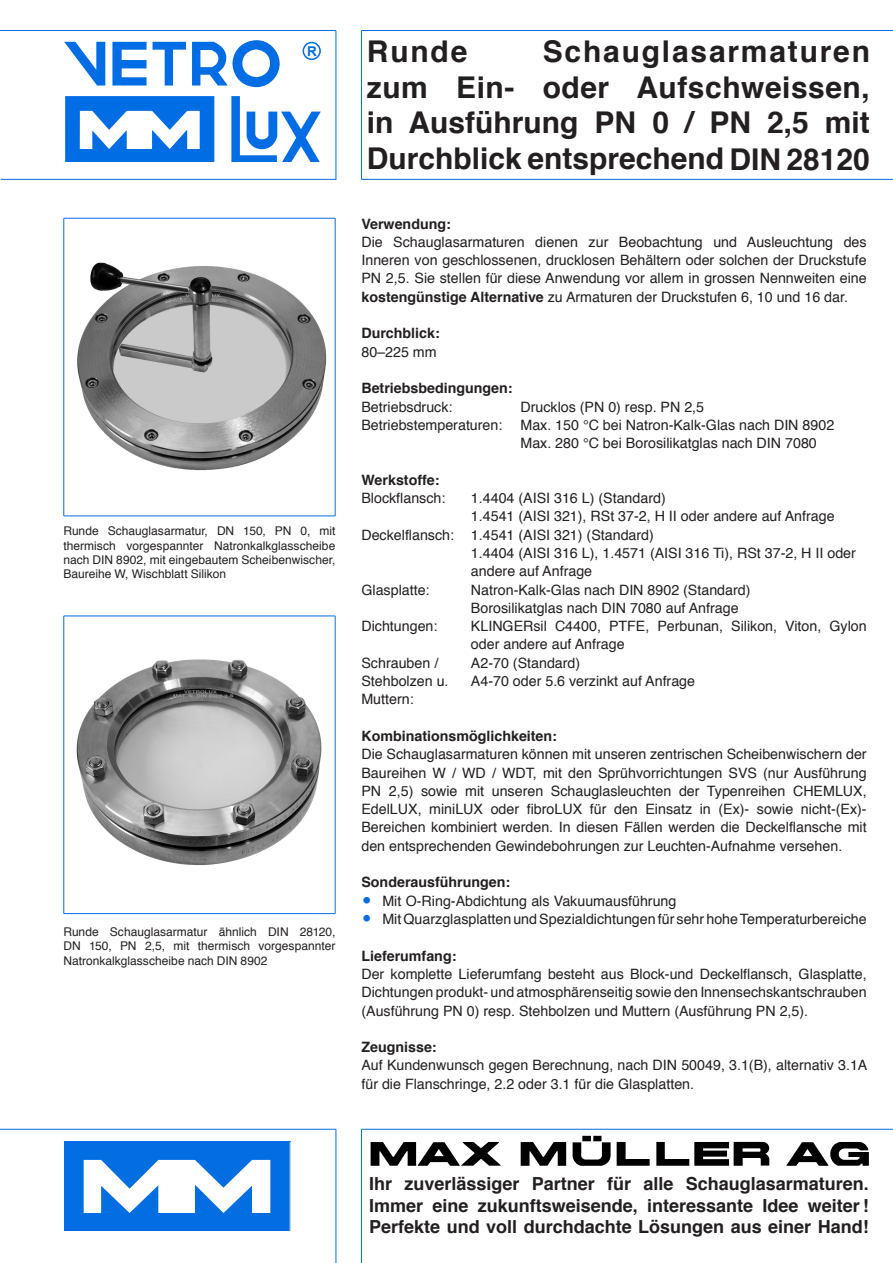
<style>
.page{position:relative;width:893px;height:1263px;background:#fff}
.page>*{position:absolute;margin:0;border:0;box-sizing:border-box;transform-origin:0 0}
.t1{font:700 30px/35.5px "Helvetica";color:#231f20;text-align:justify}
.t2{font:700 18px/21.6px "Helvetica";color:#231f20;text-align:justify}
.t3{font:14.25px/18.3px "Helvetica";color:#231f20}
.t4{font:700 14.25px "Helvetica";color:#231f20}
.t5{font:700 13.5px "Arial";color:#006de4}
.t6{font:12px/14.4px "Helvetica";color:#231f20;text-align:justify}
.s1{font-weight:700}
.s2{font-weight:700;font-size:30px;color:#036ee1}
</style>
<div class="page">
<hr style="left:361px;top:30px;width:532px;height:1px;background:#036ee1">
<hr style="left:361px;top:179px;width:532px;height:1px;background:#036ee1">
<hr style="left:361px;top:31px;width:1px;height:148px;background:#036ee1">
<hr style="left:335px;top:218px;width:1px;height:298px;background:#036ee1">
<hr style="left:63px;top:218px;width:1px;height:298px;background:#036ee1">
<hr style="left:64px;top:515px;width:271px;height:1px;background:#036ee1">
<hr style="left:64px;top:218px;width:271px;height:1px;background:#036ee1">
<img style="left:77px;top:262px;width:250px;height:209px">
<hr style="left:335px;top:616px;width:1px;height:297px;background:#036ee1">
<hr style="left:63px;top:616px;width:1px;height:297px;background:#036ee1">
<hr style="left:64px;top:913px;width:271px;height:1px;background:#036ee1">
<hr style="left:64px;top:615px;width:271px;height:1px;background:#036ee1">
<img style="left:76px;top:659px;width:246px;height:206px">
<hr style="left:0;top:30px;width:336px;height:1px;background:#036ee1">
<hr style="left:1px;top:179px;width:335px;height:1px;background:#036ee1">
<hr style="left:336px;top:31px;width:1px;height:148px;background:#036ee1">
<svg style="left:64px;top:42px;width:41px;height:44px"></svg>
<svg style="left:112px;top:42px;width:35px;height:44px"></svg>
<svg style="left:153px;top:42px;width:33px;height:44px"></svg>
<svg style="left:192px;top:40px;width:88px;height:47px"></svg>
<div style="left:242px;top:49px;width:28px;height:28px;background:#fff;border-radius:50%"></div>
<div style="left:65px;top:96px;width:149px;height:66px;background:#006de4"></div>
<svg style="left:80px;top:111px;width:120px;height:38px"></svg>
<svg style="left:231px;top:96px;width:90px;height:66px"></svg>
<div style="left:303px;top:42px;width:18px;height:18px;border:2px solid #006de4;border-radius:50%"></div>
<hr style="left:361px;top:1129px;width:532px;height:1px;background:#036ee1">
<hr style="left:0;top:1129px;width:336px;height:1px;background:#036ee1">
<hr style="left:336px;top:1129px;width:1px;height:134px;background:#036ee1">
<hr style="left:361px;top:1129px;width:1px;height:134px;background:#036ee1">
<svg style="left:573px;top:1140px;width:38px;height:26px"></svg>
<div style="left:593px;top:1136px;width:8px;height:5px;background:#000"></div>
<div style="left:582px;top:1136px;width:9px;height:5px;background:#000"></div>
<svg style="left:521px;top:1142px;width:45px;height:24px"></svg>
<svg style="left:656px;top:1142px;width:114px;height:24px"></svg>
<svg style="left:617px;top:1142px;width:33px;height:24px"></svg>
<svg style="left:371px;top:1142px;width:130px;height:24px"></svg>
<svg style="left:786px;top:1142px;width:83px;height:24px"></svg>
<div style="left:64px;top:1142px;width:226px;height:89px;background:#036ee1"></div>
<svg style="left:84px;top:1160px;width:186px;height:53px"></svg>
<p class="t5" style="left:307px;top:42px;width:11px">R</p>
<p class="t6" style="left:63px;top:524px;width:273px">Runde Schauglasarmatur, DN 150, PN 0, mit thermisch vorgespannter Natronkalkglasscheibe nach DIN 8902, mit eingebautem Scheibenwischer, Baureihe W, Wischblatt Silikon</p>
<p class="t6" style="left:63px;top:925px;width:273px">Runde Schauglasarmatur ähnlich DIN 28120, DN 150, PN 2,5, mit thermisch vorgespannter Natronkalkglasscheibe nach DIN 8902</p>
<h1 class="t1" style="left:367px;top:34px;width:505px;text-indent:176px">Schauglasarmaturen zum Ein- oder Aufschweissen, in Ausführung PN 0 / PN 2,5 mit Durchblick entsprechend DIN 28120</h1>
<h1 class="t1" style="left:367px;top:34px;width:102px">Runde</h1>
<p class="t4" style="left:361px;top:212px;width:91px">Verwendung:</p>
<p class="t3" style="left:361px;top:233px;width:507px;text-align:justify">Die Schauglasarmaturen dienen zur Beobachtung und Ausleuchtung des Inneren von geschlossenen, drucklosen Behältern oder solchen der Druckstufe PN 2,5. Sie stellen für diese Anwendung vor allem in grossen Nennweiten eine <span class="s1">kostengünstige Alternative</span> zu Armaturen der Druckstufen 6, 10 und 16 dar.</p>
<p class="t4" style="left:361px;top:322px;width:80px">Durchblick:</p>
<p class="t3" style="left:361px;top:343px;width:77px">80–225 mm</p>
<p class="t4" style="left:361px;top:377px;width:153px">Betriebsbedingungen:</p>
<p class="t3" style="left:361px;top:398px;width:93px">Betriebsdruck:</p>
<p class="t3" style="left:520px;top:398px;width:185px">Drucklos (PN 0) resp. PN 2,5</p>
<p class="t3" style="left:361px;top:416px;width:142px">Betriebstemperaturen:</p>
<p class="t3" style="left:520px;top:416px;width:315px">Max. 150 °C bei Natron-Kalk-Glas nach DIN 8902<br>Max. 280 °C bei Borosilikatglas nach DIN 7080</p>
<p class="t4" style="left:361px;top:468px;width:80px">Werkstoffe:</p>
<p class="t3" style="left:361px;top:489px;width:85px">Blockflansch:</p>
<p class="t3" style="left:471px;top:489px;width:196px">1.4404 (AISI 316 L) (Standard)</p>
<p class="t3" style="left:471px;top:508px;width:365px">1.4541 (AISI 321), RSt 37-2, H II oder andere auf Anfrage</p>
<p class="t3" style="left:361px;top:526px;width:294px">Deckelflansch: 1.4541 (AISI 321) (Standard)</p>
<p class="t3" style="left:471px;top:544px;width:386px">1.4404 (AISI 316 L), 1.4571 (AISI 316 Ti), RSt 37-2, H II oder</p>
<p class="t3" style="left:471px;top:562px;width:123px">andere auf Anfrage</p>
<p class="t3" style="left:361px;top:581px;width:70px">Glasplatte:</p>
<p class="t3" style="left:471px;top:581px;width:281px">Natron-Kalk-Glas nach DIN 8902 (Standard)<br>Borosilikatglas nach DIN 7080 auf Anfrage</p>
<p class="t3" style="left:361px;top:617px;width:78px">Dichtungen:</p>
<p class="t3" style="left:471px;top:617px;width:397px">KLINGERsil C4400, PTFE, Perbunan, Silikon, Viton, Gylon oder andere auf Anfrage</p>
<p class="t3" style="left:361px;top:654px;width:78px">Schrauben /</p>
<p class="t3" style="left:471px;top:654px;width:111px">A2-70 (Standard)</p>
<p class="t3" style="left:361px;top:672px;width:89px">Stehbolzen u.</p>
<p class="t3" style="left:471px;top:672px;width:226px">A4-70 oder 5.6 verzinkt auf Anfrage</p>
<p class="t3" style="left:361px;top:691px;width:54px">Muttern:</p>
<p class="t4" style="left:361px;top:724px;width:197px">Kombinationsmöglichkeiten:</p>
<p class="t3" style="left:361px;top:745px;width:507px;text-align:justify">Die Schauglasarmaturen können mit unseren zentrischen Scheibenwischern der Baureihen W / WD / WDT, mit den Sprühvorrichtungen SVS (nur Ausführung PN 2,5) sowie mit unseren Schauglasleuchten der Typenreihen CHEMLUX, EdelLUX, miniLUX oder fibroLUX für den Einsatz in (Ex)- sowie nicht-(Ex)- Bereichen kombiniert werden. In diesen Fällen werden die Deckelflansche mit den entsprechenden Gewindebohrungen zur Leuchten-Aufnahme versehen.</p>
<p class="t4" style="left:361px;top:871px;width:150px">Sonderausführungen:</p>
<p class="t3" style="left:361px;top:892px;width:316px"><span class="s2">•</span> Mit O-Ring-Abdichtung als Vakuumausführung</p>
<p class="t3" style="left:361px;top:910px;width:507px"><span class="s2">•</span> Mit Quarzglasplatten und Spezialdichtungen für sehr hohe Temperaturbereiche</p>
<p class="t4" style="left:361px;top:944px;width:97px">Lieferumfang:</p>
<p class="t3" style="left:361px;top:965px;width:507px;text-align:justify">Der komplette Lieferumfang besteht aus Block-und Deckelflansch, Glasplatte, Dichtungen produkt- und atmosphärenseitig sowie den Innensechskantschrauben (Ausführung PN 0) resp. Stehbolzen und Muttern (Ausführung PN 2,5).</p>
<p class="t4" style="left:361px;top:1035px;width:77px">Zeugnisse:</p>
<p class="t3" style="left:361px;top:1057px;width:507px">Auf Kundenwunsch gegen Berechnung, nach DIN 50049, 3.1(B), alternativ 3.1A für die Flanschringe, 2.2 oder 3.1 für die Glasplatten.</p>
<p class="t2" style="left:369px;top:1173px;width:501px">Ihr zuverlässiger Partner für alle Schauglasarmaturen.<br>Immer eine zukunftsweisende, interessante Idee weiter !<br>Perfekte und voll durchdachte Lösungen aus einer Hand !</p>
</div>
